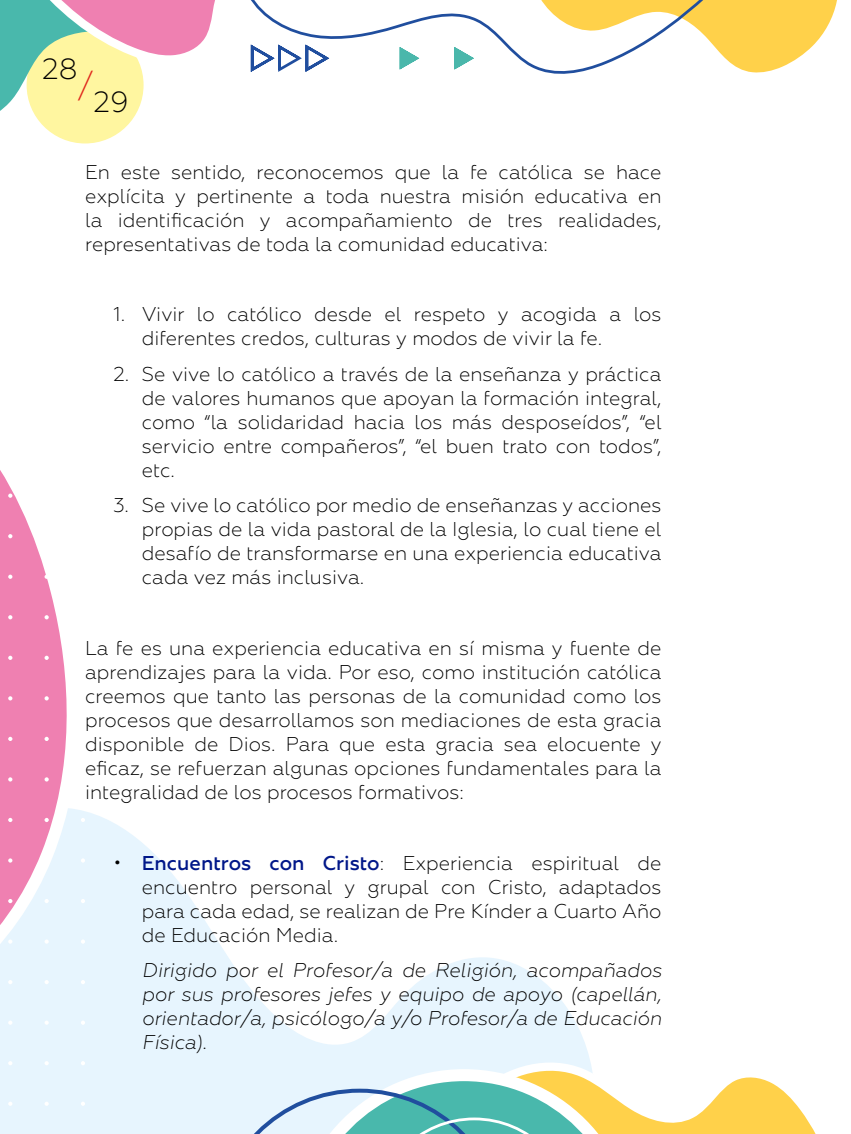
<style>
.page{position:relative;width:851px;height:1134px;background:#fff}
.page>*{position:absolute;margin:0;border:0;box-sizing:border-box;transform-origin:0 0}
.t1{font:300 32px "Geometria";color:#df271c}
.t2{font:300 29.2px "Geometria";color:#000}
.t3{font:300 20px/24px "Geometria";color:#000;text-align:justify}
.t4{font:italic 300 20px/24px "Geometria";color:#000;text-align:justify}
.s1{font-weight:500;color:#001789}
</style>
<div class="page">
<svg style="left:0;top:814px;width:587px;height:320px"></svg>
<div style="left:27px;top:27px;width:116px;height:116px;background:#fff6a0;border-radius:50%"></div>
<svg style="left:761px;top:0;width:76px;height:73px"></svg>
<svg style="left:213px;top:1048px;width:603px;height:86px"></svg>
<svg style="left:0;top:470px;width:93px;height:586px"></svg>
<svg style="left:0;top:0;width:215px;height:129px"></svg>
<svg style="left:250px;top:0;width:511px;height:74px"></svg>
<svg style="left:8px;top:1101px;width:4px;height:5px"></svg>
<svg style="left:8px;top:1061px;width:4px;height:4px"></svg>
<svg style="left:8px;top:1020px;width:4px;height:5px"></svg>
<svg style="left:8px;top:980px;width:4px;height:4px"></svg>
<svg style="left:8px;top:939px;width:4px;height:5px"></svg>
<svg style="left:8px;top:899px;width:4px;height:4px"></svg>
<svg style="left:8px;top:858px;width:4px;height:5px"></svg>
<svg style="left:8px;top:818px;width:4px;height:4px"></svg>
<svg style="left:8px;top:777px;width:4px;height:4px"></svg>
<svg style="left:8px;top:737px;width:4px;height:4px"></svg>
<svg style="left:8px;top:696px;width:4px;height:4px"></svg>
<svg style="left:8px;top:656px;width:4px;height:4px"></svg>
<svg style="left:8px;top:615px;width:4px;height:4px"></svg>
<svg style="left:8px;top:575px;width:4px;height:4px"></svg>
<svg style="left:8px;top:534px;width:4px;height:4px"></svg>
<svg style="left:8px;top:494px;width:4px;height:4px"></svg>
<svg style="left:45px;top:1101px;width:4px;height:5px"></svg>
<svg style="left:45px;top:1061px;width:4px;height:4px"></svg>
<svg style="left:45px;top:1020px;width:4px;height:5px"></svg>
<svg style="left:45px;top:980px;width:4px;height:4px"></svg>
<svg style="left:45px;top:939px;width:4px;height:5px"></svg>
<svg style="left:45px;top:899px;width:4px;height:4px"></svg>
<svg style="left:45px;top:858px;width:4px;height:5px"></svg>
<svg style="left:45px;top:818px;width:4px;height:4px"></svg>
<svg style="left:45px;top:777px;width:4px;height:4px"></svg>
<svg style="left:45px;top:737px;width:4px;height:4px"></svg>
<svg style="left:45px;top:696px;width:4px;height:4px"></svg>
<svg style="left:45px;top:656px;width:4px;height:4px"></svg>
<svg style="left:45px;top:615px;width:4px;height:4px"></svg>
<svg style="left:45px;top:575px;width:4px;height:4px"></svg>
<svg style="left:45px;top:534px;width:4px;height:4px"></svg>
<svg style="left:45px;top:494px;width:4px;height:4px"></svg>
<svg style="left:81px;top:1101px;width:4px;height:5px"></svg>
<svg style="left:81px;top:1061px;width:4px;height:4px"></svg>
<svg style="left:81px;top:1020px;width:4px;height:5px"></svg>
<svg style="left:81px;top:980px;width:4px;height:4px"></svg>
<svg style="left:81px;top:939px;width:4px;height:5px"></svg>
<svg style="left:81px;top:899px;width:4px;height:4px"></svg>
<svg style="left:81px;top:858px;width:4px;height:5px"></svg>
<svg style="left:81px;top:818px;width:4px;height:4px"></svg>
<svg style="left:81px;top:777px;width:4px;height:4px"></svg>
<svg style="left:81px;top:737px;width:4px;height:4px"></svg>
<svg style="left:81px;top:696px;width:4px;height:4px"></svg>
<svg style="left:81px;top:656px;width:4px;height:4px"></svg>
<svg style="left:81px;top:615px;width:4px;height:4px"></svg>
<svg style="left:81px;top:575px;width:4px;height:4px"></svg>
<svg style="left:81px;top:534px;width:4px;height:4px"></svg>
<svg style="left:81px;top:494px;width:4px;height:4px"></svg>
<h2 class="t2" style="left:42px;top:52px;width:37px">28</h2>
<h1 class="t1" style="left:78px;top:66px;width:17px">/</h1>
<h2 class="t2" style="left:94px;top:85px;width:36px">29</h2>
<p class="t3" style="left:85px;top:160px;width:578px">En este sentido, reconocemos que la fe católica se hace explícita y pertinente a toda nuestra misión educativa en la identificación y acompañamiento de tres realidades, representativas de toda la comunidad educativa:</p>
<p class="t3" style="left:142px;top:302px;width:521px;text-indent:-28px">1. Vivir lo católico desde el respeto y acogida a los diferentes credos, culturas y modos de vivir la fe.</p>
<p class="t3" style="left:142px;top:362px;width:521px;text-indent:-28px">2. Se vive lo católico a través de la enseñanza y práctica de valores humanos que apoyan la formación integral, como “la solidaridad hacia los más desposeídos”, “el servicio entre compañeros”, “el buen trato con todos”, etc.</p>
<p class="t3" style="left:142px;top:493px;width:521px;text-indent:-28px">3. Se vive lo católico por medio de enseñanzas y acciones propias de la vida pastoral de la Iglesia, lo cual tiene el desafío de transformarse en una experiencia educativa cada vez más inclusiva.</p>
<p class="t3" style="left:85px;top:636px;width:578px">La fe es una experiencia educativa en sí misma y fuente de aprendizajes para la vida. Por eso, como institución católica creemos que tanto las personas de la comunidad como los procesos que desarrollamos son mediaciones de esta gracia disponible de Dios. Para que esta gracia sea elocuente y eficaz, se refuerzan algunas opciones fundamentales para la integralidad de los procesos formativos:</p>
<p class="t3" style="left:142px;top:850px;width:521px;text-indent:-28px">• <span class="s1">Encuentros con Cristo</span>: Experiencia espiritual de encuentro personal y grupal con Cristo, adaptados para cada edad, se realizan de Pre Kínder a Cuarto Año de Educación Media.</p>
<p class="t4" style="left:142px;top:958px;width:521px">Dirigido por el Profesor/a de Religión, acompañados por sus profesores jefes y equipo de apoyo (capellán, orientador/a, psicólogo/a y/o Profesor/a de Educación Física).</p>
</div>
